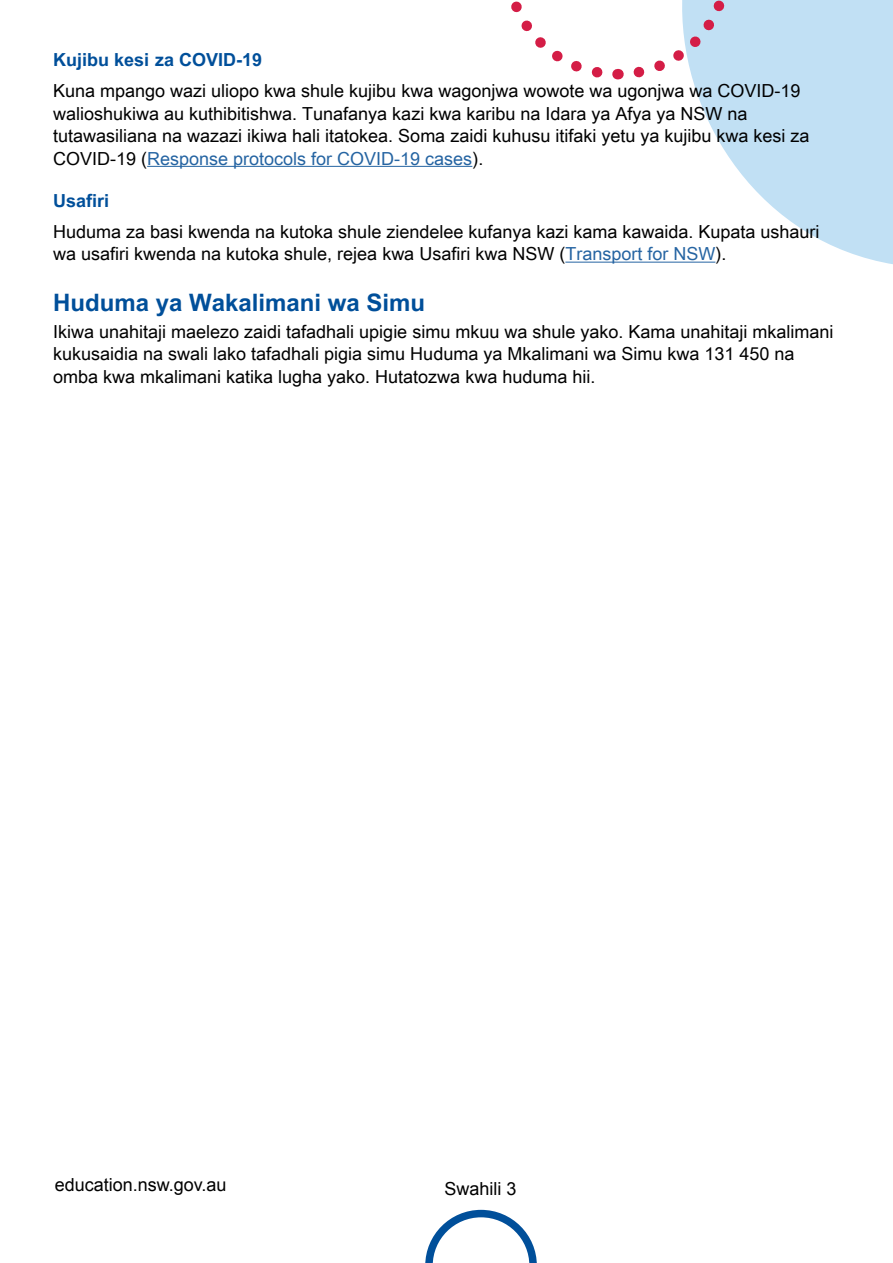
<style>
.page{position:relative;width:893px;height:1263px;background:#fff}
.page>*{position:absolute;margin:0;border:0;box-sizing:border-box;transform-origin:0 0}
.t1{font:700 24px "Arial Unicode MS";color:#004f9a}
.Text{font:18px/22.5px "Arial Unicode MS";color:#000}
.t2{font:18px "Arial";color:#000}
.t3{font:700 18px "Arial Unicode MS";color:#004f9a}
.s1{color:#2564a2}
</style>
<div class="page">
<svg style="left:425px;top:1210px;width:112px;height:53px"></svg>
<svg style="left:565px;top:0;width:328px;height:264px;fill:#c1e0f4"></svg>
<svg style="left:511px;top:0;width:107px;height:85px"></svg>
<svg style="left:626px;top:0;width:112px;height:84px"></svg>
<hr style="left:147px;top:166px;width:325px;height:1px;background:#2564a2">
<hr style="left:565px;top:262px;width:150px;height:1px;background:#2564a2">
<h3 class="t3" style="left:53px;top:46px;width:210px">Kujibu kesi za COVID-19</h3>
<p class="Text" style="left:53px;top:79px;width:758px">Kuna mpango wazi uliopo kwa shule kujibu kwa wagonjwa wowote wa ugonjwa wa COVID-19 walioshukiwa au kuthibitishwa. Tunafanya kazi kwa karibu na Idara ya Afya ya NSW na tutawasiliana na wazazi ikiwa hali itatokea. Soma zaidi kuhusu itifaki yetu ya kujibu kwa kesi za COVID-19 (<span class="s1">Response protocols for COVID-19 cases</span>).</p>
<h3 class="t3" style="left:53px;top:187px;width:58px">Usafiri</h3>
<p class="Text" style="left:53px;top:220px;width:768px">Huduma za basi kwenda na kutoka shule ziendelee kufanya kazi kama kawaida. Kupata ushauri wa usafiri kwenda na kutoka shule, rejea kwa Usafiri kwa NSW (<span class="s1">Transport for NSW</span>).</p>
<h2 class="t1" style="left:53px;top:285px;width:374px">Huduma ya Wakalimani wa Simu</h2>
<p class="Text" style="left:53px;top:320px;width:782px">Ikiwa unahitaji maelezo zaidi tafadhali upigie simu mkuu wa shule yako. Kama unahitaji mkalimani kukusaidia na swali lako tafadhali pigia simu Huduma ya Mkalimani wa Simu kwa 131 450 na omba kwa mkalimani katika lugha yako. Hutatozwa kwa huduma hii.</p>
<p class="t2" style="left:55px;top:1173px;width:173px">education.nsw.gov.au</p>
<p class="t2" style="left:445px;top:1177px;width:74px">Swahili 3</p>
</div>
